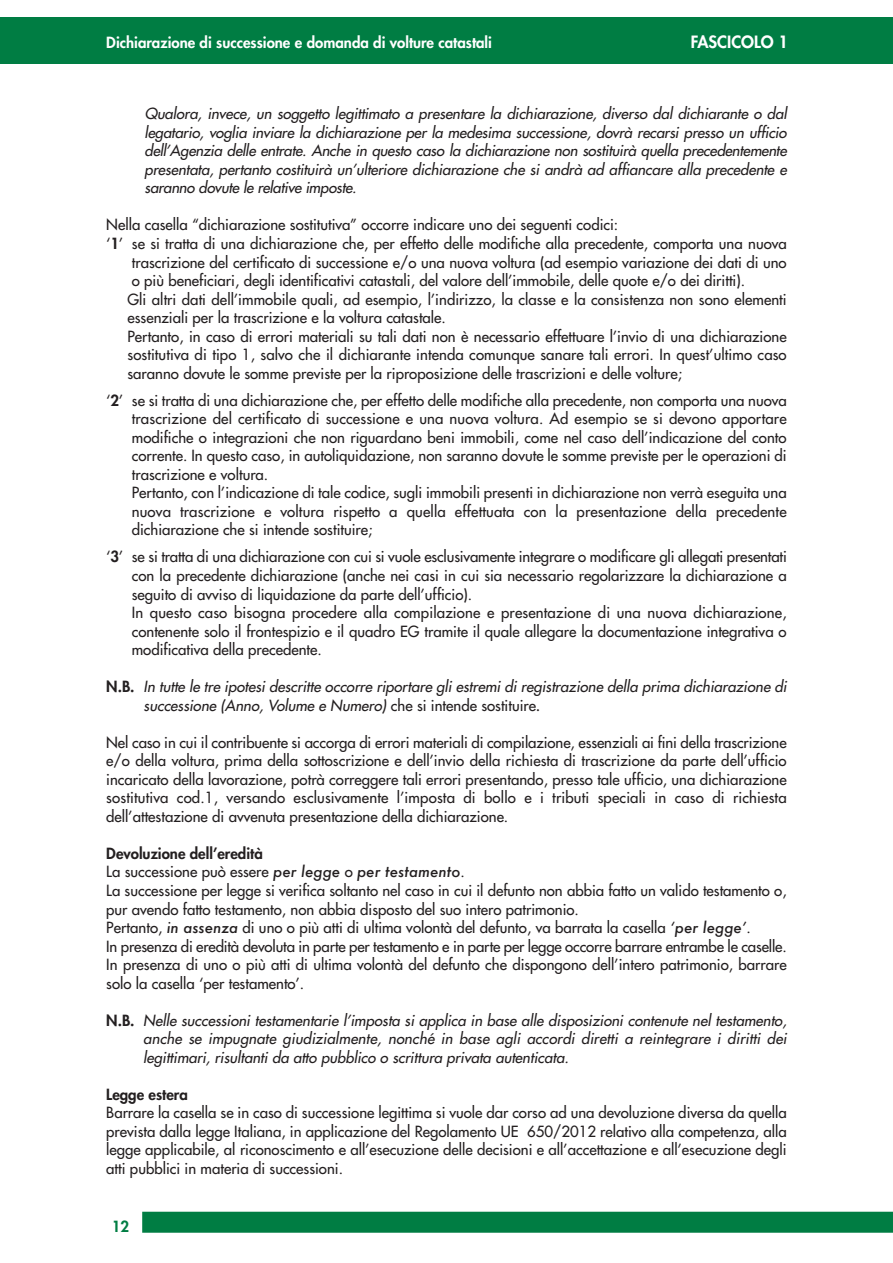
<style>
.page{position:relative;width:893px;height:1263px;background:#fff}
.page>*{position:absolute;margin:0;border:0;box-sizing:border-box;transform-origin:0 0}
.t1{font:800 16.5px "Futura";color:#fff}
.t2{font:15px/18.6px "Futura";color:#231f20}
.t3{font:italic 15px/18.6px "Futura";letter-spacing:-.005em;color:#231f20;text-align:justify}
.t4{font:800 15px "Futura";color:#fff}
.t5{font:800 15px "Futura";color:#231f20}
.t6{font:800 15px "Futura";color:#007d43}
.s1{font-weight:800}
.s2{font-weight:800;font-style:normal}
.s3{font-style:normal}
.s4{font-weight:500}
.s5{font-weight:500;font-style:italic}
</style>
<div class="page">
<div style="left:142px;top:1212px;width:751px;height:21px;background:#007d43"></div>
<div style="left:0;top:18px;width:893px;height:46px;background:#007d43"></div>
<p class="t4" style="left:106px;top:36px;width:387px">Dichiarazione di successione e domanda di volture catastali</p>
<p class="t1" style="left:691px;top:34px;width:99px">FASCICOLO 1</p>
<p class="t3" style="left:145px;top:106px;width:646px">Qualora, invece, un soggetto legittimato a presentare la dichiarazione, diverso dal dichiarante o dal legatario, voglia inviare la dichiarazione per la medesima successione, dovrà recarsi presso un ufficio dell’Agenzia delle entrate. Anche in questo caso la dichiarazione non sostituirà quella precedentemente presentata, pertanto costituirà un’ulteriore dichiarazione che si andrà ad affiancare alla precedente e saranno dovute le relative imposte.</p>
<p class="t2" style="left:106px;top:217px;width:513px">Nella casella “dichiarazione sostitutiva” occorre indicare uno dei seguenti codici:</p>
<p class="t2" style="left:132px;top:235px;width:656px;text-align:justify;text-indent:-26px">‘<span class="s1">1</span>’ se si tratta di una dichiarazione che, per effetto delle modifiche alla precedente, comporta una nuova trascrizione del certificato di successione e/o una nuova voltura (ad esempio variazione dei dati di uno o più beneficiari, degli identificativi catastali, del valore dell’immobile, delle quote e/o dei diritti).</p>
<p class="t2" style="left:128px;top:291px;width:661px">Gli altri dati dell’immobile quali, ad esempio, l’indirizzo, la classe e la consistenza non sono elementi essenziali per la trascrizione e la voltura catastale.</p>
<p class="t2" style="left:128px;top:328px;width:661px;text-align:justify">Pertanto, in caso di errori materiali su tali dati non è necessario effettuare l’invio di una dichiarazione sostitutiva di tipo 1, salvo che il dichiarante intenda comunque sanare tali errori. In quest’ultimo caso saranno dovute le somme previste per la riproposizione delle trascrizioni e delle volture;</p>
<p class="t2" style="left:132px;top:392px;width:656px;text-indent:-26px">‘<span class="s1">2</span>’ se si tratta di una dichiarazione che, per effetto delle modifiche alla precedente, non comporta una nuova trascrizione del certificato di successione e una nuova voltura. Ad esempio se si devono apportare modifiche o integrazioni che non riguardano beni immobili, come nel caso dell’indicazione del conto corrente. In questo caso, in autoliquidazione, non saranno dovute le somme previste per le operazioni di trascrizione e voltura.<br>Pertanto, con l’indicazione di tale codice, sugli immobili presenti in dichiarazione non verrà eseguita una nuova trascrizione e voltura rispetto a quella effettuata con la presentazione della precedente dichiarazione che si intende sostituire;</p>
<p class="t2" style="left:132px;top:549px;width:656px;text-indent:-26px">‘<span class="s1">3</span>’ se si tratta di una dichiarazione con cui si vuole esclusivamente integrare o modificare gli allegati presentati con la precedente dichiarazione (anche nei casi in cui sia necessario regolarizzare la dichiarazione a seguito di avviso di liquidazione da parte dell’ufficio).<br>In questo caso bisogna procedere alla compilazione e presentazione di una nuova dichiarazione, contenente solo il frontespizio e il quadro EG tramite il quale allegare la documentazione integrativa o modificativa della precedente.</p>
<p class="t3" style="left:144px;top:678px;width:647px;text-indent:-37px"><span class="s2">N . B .</span> In tutte le tre ipotesi descritte occorre riportare gli estremi di registrazione della prima dichiarazione di successione (Anno, Volume e Numero) <span class="s3">c h e s i i n te n d e s o s t i t u i re</span> <span class="s4">.</span></p>
<p class="t2" style="left:106px;top:734px;width:682px;text-align:justify">Nel caso in cui il contribuente si accorga di errori materiali di compilazione, essenziali ai fini della trascrizione e/o della voltura, prima della sottoscrizione e dell’invio della richiesta di trascrizione da parte dell’ufficio incaricato della lavorazione, potrà correggere tali errori presentando, presso tale ufficio, una dichiarazione sostitutiva cod.1, versando esclusivamente l’imposta di bollo e i tributi speciali in caso di richiesta dell’attestazione di avvenuta presentazione della dichiarazione.</p>
<p class="t5" style="left:106px;top:846px;width:158px">Devoluzione dell’eredità</p>
<p class="t2" style="left:106px;top:864px;width:360px">La successione può essere <span class="s5">per legge</span> o <span class="s5">per testamento</span>.</p>
<p class="t2" style="left:106px;top:882px;width:682px">La successione per legge si verifica soltanto nel caso in cui il defunto non abbia fatto un valido testamento o, pur avendo fatto testamento, non abbia disposto del suo intero patrimonio.</p>
<p class="t2" style="left:106px;top:919px;width:646px">Pertanto, <span class="s5">in assenza</span> di uno o più atti di ultima volontà del defunto, va barrata la casella <span class="s5">‘per legge’</span>.</p>
<p class="t2" style="left:106px;top:938px;width:682px">In presenza di eredità devoluta in parte per testamento e in parte per legge occorre barrare entrambe le caselle.</p>
<p class="t2" style="left:106px;top:956px;width:682px">In presenza di uno o più atti di ultima volontà del defunto che dispongono dell’intero patrimonio, barrare solo la casella ‘per testamento’.</p>
<p class="t3" style="left:143px;top:1012px;width:648px;text-indent:-37px"><span class="s2">N . B .</span> Nelle successioni testamentarie l’imposta si applica in base alle disposizioni contenute nel testamento, anche se impugnate giudizialmente, nonché in base agli accordi diretti a reintegrare i diritti dei legittimari, risultanti da atto pubblico o scrittura privata autenticata.</p>
<p class="t5" style="left:106px;top:1087px;width:83px">Legge estera</p>
<p class="t2" style="left:106px;top:1104px;width:682px;text-align:justify">Barrare la casella se in caso di successione legittima si vuole dar corso ad una devoluzione diversa da quella prevista dalla legge Italiana, in applicazione del Regolamento UE 650/2012 relativo alla competenza, alla legge applicabile, al riconoscimento e all’esecuzione delle decisioni e all’accettazione e all’esecuzione degli atti pubblici in materia di successioni.</p>
<p class="t6" style="left:112px;top:1219px;width:19px">12</p>
</div>
